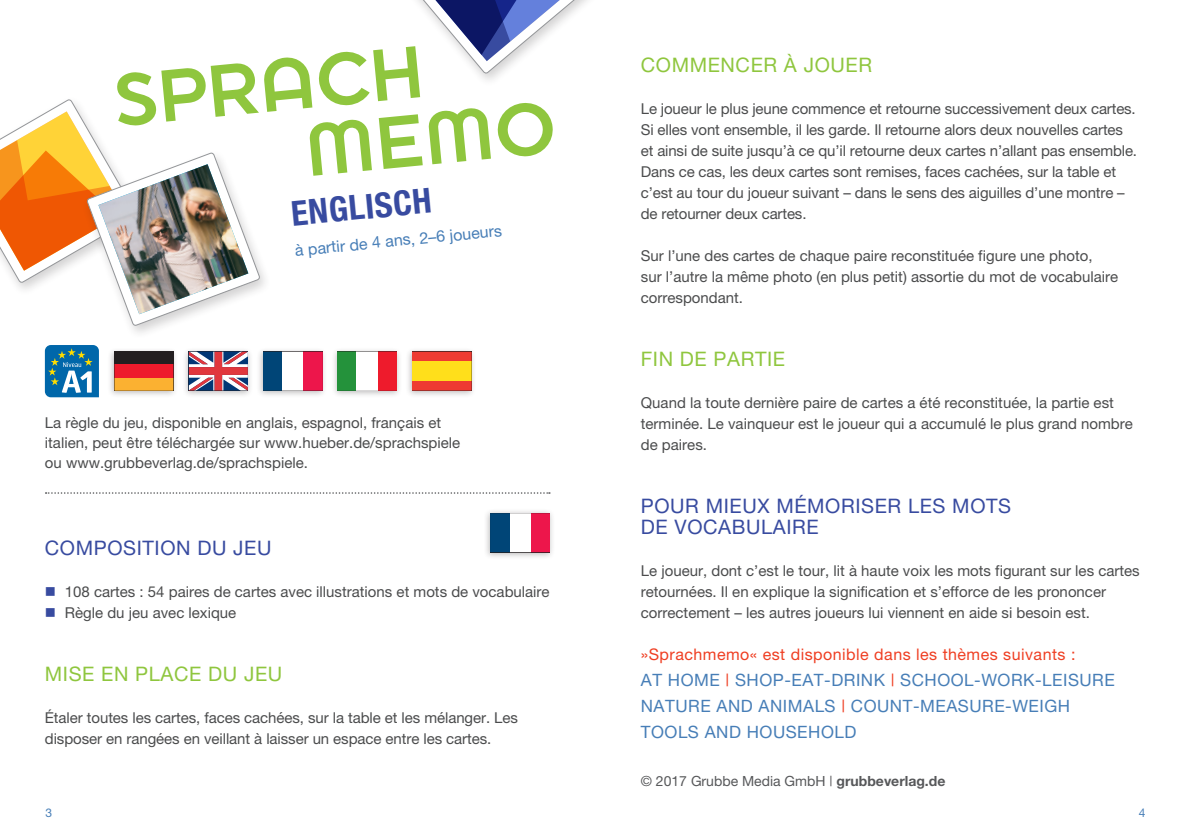
<style>
.page{position:relative;width:1191px;height:840px;background:#fff}
.page>*{position:absolute;margin:0;border:0;box-sizing:border-box;transform-origin:0 0}
.t1{font:81.4px/69.4px "Dessau Pro Drei";color:#8fc63e}
.t2{font:700 condensed 34.6px "Helvetica Neue";color:#384ba0}
.t3{font:20px/21px "Helvetica Neue";letter-spacing:.03em;color:#384ba0}
.t4{font:20px "Helvetica Neue";letter-spacing:.03em;color:#8fc63e}
.t5{font:17px/26px "Helvetica Neue";letter-spacing:.03em;color:#477eb7}
.t6{font:16px "Helvetica Neue";letter-spacing:.03em;color:#ef3e22}
.t7{font:16px "Helvetica Neue";color:#477eb7}
.t8{font:15px/21px "Helvetica Neue";color:#4b4c4d}
.t9{font:14px "Helvetica Neue";color:#57585a}
.t10{font:12px "Helvetica Neue";color:#477eb7}
.s1{color:#384ba0}
.s2{color:#ef3e22}
.s3{font-weight:700}
</style>
<div class="page">
<svg style="left:0;top:99px;width:260px;height:227px"></svg>
<img style="left:98px;top:164px;width:150px;height:150px">
<div style="left:405px;top:346px;width:71px;height:52px;background:#231f20;opacity:.3"></div>
<div style="left:412px;top:351px;width:59px;height:10px;background:#ee3b32"></div>
<div style="left:412px;top:361px;width:59px;height:20px;background:#ffdf1b"></div>
<div style="left:412px;top:381px;width:59px;height:9px;background:#ee3b32"></div>
<div style="left:256px;top:346px;width:71px;height:52px;background:#231f20;opacity:.3"></div>
<div style="left:263px;top:351px;width:19px;height:39px;background:#004577"></div>
<div style="left:303px;top:351px;width:19px;height:39px;background:#ed164b"></div>
<div style="left:282px;top:351px;width:21px;height:39px;background:#fff"></div>
<div style="left:483px;top:508px;width:72px;height:52px;background:#231f20;opacity:.3"></div>
<div style="left:490px;top:512px;width:20px;height:40px;background:#004577"></div>
<div style="left:530px;top:512px;width:19px;height:40px;background:#ed164b"></div>
<div style="left:510px;top:512px;width:20px;height:40px;background:#fff"></div>
<div style="left:331px;top:346px;width:71px;height:52px;background:#231f20;opacity:.3"></div>
<svg style="left:338px;top:351px;width:59px;height:39px"></svg>
<svg style="left:45px;top:345px;width:54px;height:52px"></svg>
<div style="left:182px;top:346px;width:71px;height:52px;background:#231f20;opacity:.3"></div>
<svg style="left:191px;top:353px;width:55px;height:35px"></svg>
<div style="left:107px;top:346px;width:72px;height:52px;background:#231f20;opacity:.3"></div>
<div style="left:114px;top:351px;width:59px;height:13px;background:#231f20"></div>
<div style="left:114px;top:378px;width:59px;height:12px;background:#fbb131"></div>
<div style="left:114px;top:364px;width:59px;height:14px;background:#ee1b2c"></div>
<svg style="left:418px;top:0;width:169px;height:74px"></svg>
<svg style="left:46px;top:492px;width:504px;height:1px"></svg>
<h1 class="t1" style="left:294px;top:48px;width:253px;text-indent:-184px;rotate:-6deg">SPRACH<br>MEMO</h1>
<h2 class="t2" style="left:289px;top:193px;width:142px;rotate:-6deg">ENGLISCH</h2>
<p class="t7" style="left:294px;top:241px;width:209px;rotate:-6deg">à partir de 4 ans, 2–6 joueurs</p>
<p class="t8" style="left:45px;top:412px;width:417px;line-height:20px">La règle du jeu, disponible en anglais, espagnol, français et italien, peut être téléchargée sur www.hueber.de/sprachspiele ou www.grubbeverlag.de/sprachspiele.</p>
<h3 class="t3" style="left:45px;top:537px;width:228px">COMPOSITION DU JEU</h3>
<p class="t8" style="left:45px;top:580px;width:506px"><span class="s1">■</span> 108 cartes : 54 paires de cartes avec illustrations et mots de vocabulaire</p>
<p class="t8" style="left:45px;top:601px;width:193px"><span class="s1">■</span> Règle du jeu avec lexique</p>
<h3 class="t4" style="left:45px;top:661px;width:239px">MISE EN PLACE DU JEU</h3>
<p class="t8" style="left:45px;top:706px;width:474px">Étaler toutes les cartes, faces cachées, sur la table et les mélanger. Les disposer en rangées en veillant à laisser un espace entre les cartes.</p>
<h3 class="t4" style="left:641px;top:52px;width:233px">COMMENCER À JOUER</h3>
<p class="t8" style="left:641px;top:97px;width:498px">Le joueur le plus jeune commence et retourne successivement deux cartes.<br>Si elles vont ensemble, il les garde. Il retourne alors deux nouvelles cartes et ainsi de suite jusqu’à ce qu’il retourne deux cartes n’allant pas ensemble.<br>Dans ce cas, les deux cartes sont remises, faces cachées, sur la table et c’est au tour du joueur suivant – dans le sens des aiguilles d’une montre – de retourner deux cartes.</p>
<p class="t8" style="left:641px;top:244px;width:479px">Sur l’une des cartes de chaque paire reconstituée figure une photo,<br>sur l’autre la même photo (en plus petit) assortie du mot de vocabulaire correspondant.</p>
<h3 class="t4" style="left:641px;top:346px;width:146px">FIN DE PARTIE</h3>
<p class="t8" style="left:641px;top:391px;width:493px">Quand la toute dernière paire de cartes a été reconstituée, la partie est terminée. Le vainqueur est le joueur qui a accumulé le plus grand nombre de paires.</p>
<h3 class="t3" style="left:641px;top:495px;width:372px">POUR MIEUX MÉMORISER LES MOTS<br>DE VOCABULAIRE</h3>
<p class="t8" style="left:641px;top:559px;width:500px">Le joueur, dont c’est le tour, lit à haute voix les mots figurant sur les cartes retournées. Il en explique la signification et s’efforce de les prononcer correctement – les autres joueurs lui viennent en aide si besoin est.</p>
<p class="t6" style="left:641px;top:644px;width:436px">»Sprachmemo« est disponible dans les thèmes suivants :</p>
<p class="t5" style="left:641px;top:666px;width:475px">AT HOME <span class="s2">|</span> SHOP-EAT-DRINK <span class="s2">|</span> SCHOOL-WORK-LEISURE<br>NATURE AND ANIMALS <span class="s2">|</span> COUNT-MEASURE-WEIGH<br>TOOLS AND HOUSEHOLD</p>
<p class="t9" style="left:641px;top:772px;width:306px">© 2017 Grubbe Media GmbH | <span class="s3">grubbeverlag.de</span></p>
<p class="t10" style="left:45px;top:804px;width:8px">3</p>
<p class="t10" style="left:1139px;top:804px;width:8px">4</p>
</div>
